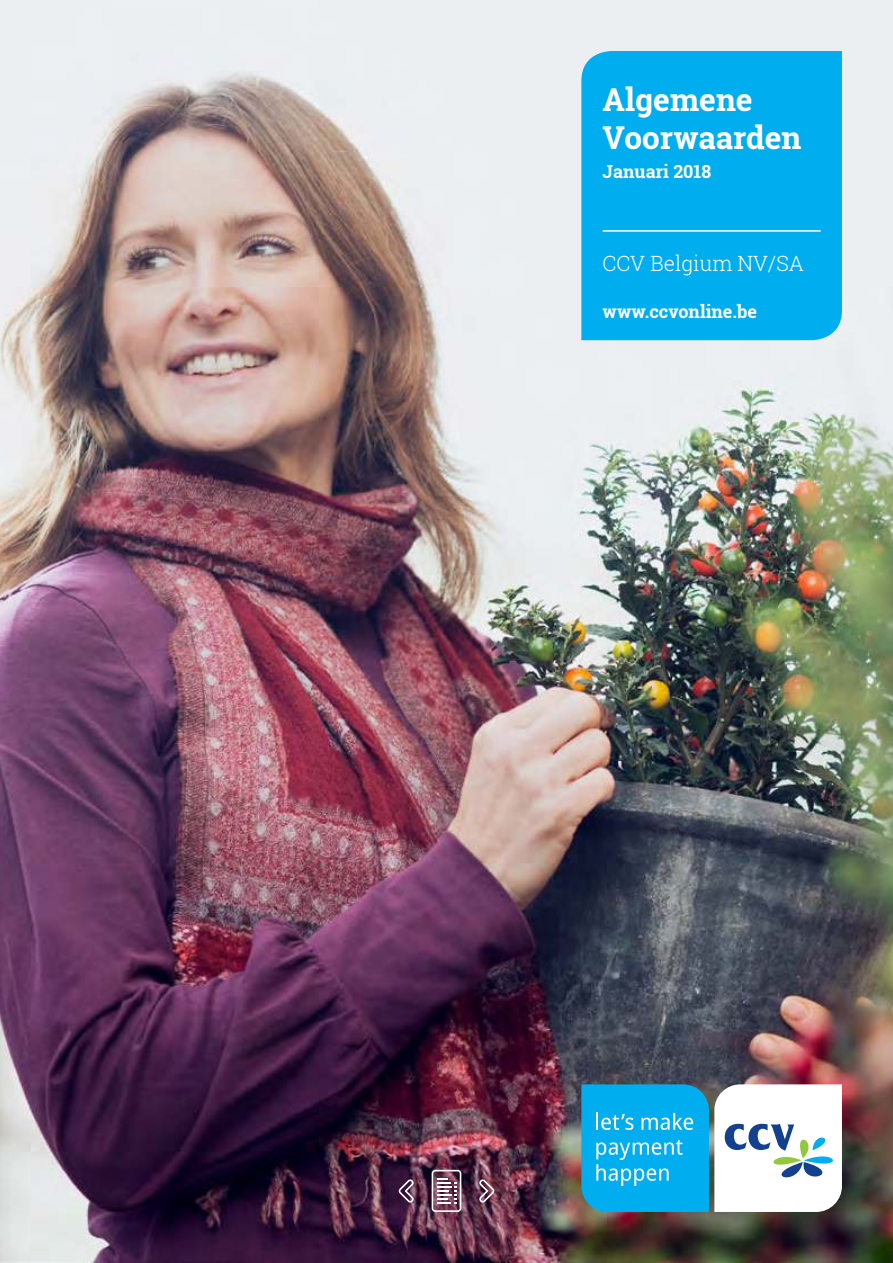
<style>
.page{position:relative;width:893px;height:1263px;background:#fff}
.page>*{position:absolute;margin:0;border:0;box-sizing:border-box;transform-origin:0 0}
.t1{font:700 31.5px/37.8px "Roboto Slab";color:#fff}
.t2{font:300 21px "Roboto Slab";color:#fff}
.t3{font:700 18px "Roboto Slab";color:#fff}
</style>
<div class="page">
<img style="left:0;top:0;width:893px;height:1263px">
<svg style="left:581px;top:1084px;width:261px;height:128px"></svg>
<div style="left:581px;top:51px;width:261px;height:289px;background:#00aeef"></div>
<hr style="left:603px;top:230px;width:218px;height:2px;background:#fff">
<svg style="left:399px;top:1179px;width:15px;height:23px"></svg>
<svg style="left:479px;top:1179px;width:15px;height:23px"></svg>
<svg style="left:432px;top:1170px;width:29px;height:42px"></svg>
<h1 class="t1" style="left:603px;top:84px;width:200px">Algemene<br>Voorwaarden</h1>
<p class="t3" style="left:603px;top:164px;width:110px">Januari 2018</p>
<p class="t2" style="left:603px;top:255px;width:203px">CCV Belgium NV/SA</p>
<p class="t3" style="left:603px;top:304px;width:156px">www.ccvonline.be</p>
</div>
